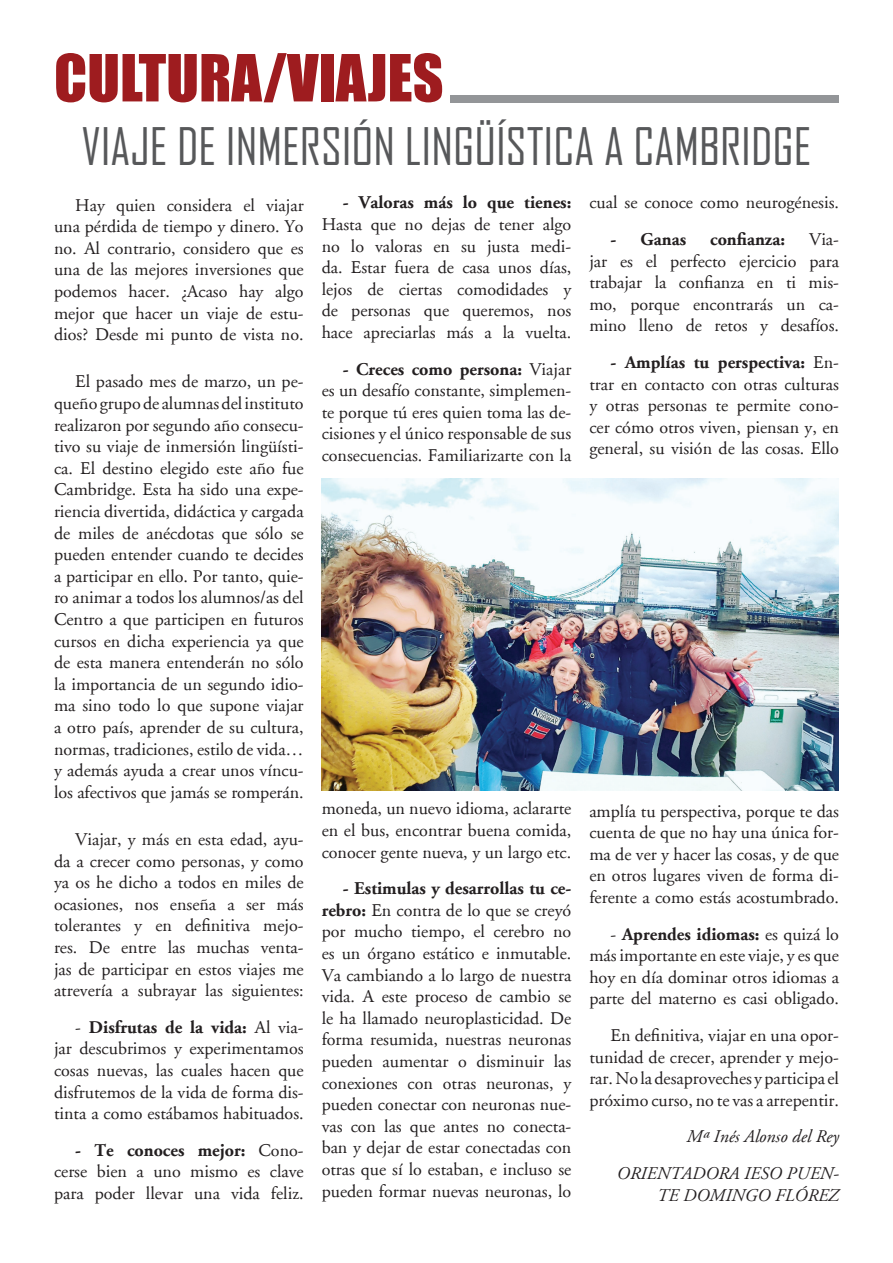
<style>
.page{position:relative;width:893px;height:1263px;background:#fff}
.page>*{position:absolute;margin:0;border:0;box-sizing:border-box;transform-origin:0 0}
.t1{font:60px "Impact";color:#9e1c1f}
.t2{font:49.5px "Agency FB";color:#57585a}
.t3{font:18px/21.6px "Adobe Garamond";color:#231f20;text-align:justify}
.t4{font:italic 18px/36.6px "Adobe Garamond";color:#231f20;text-align:right}
.t5{font:700 18px "Adobe Garamond";color:#231f20}
.s1{font-weight:700}
</style>
<div class="page">
<div style="left:451px;top:96px;width:388px;height:7px;background:#939598"></div>
<img style="left:322px;top:478px;width:517px;height:313px">
<h1 class="t1" style="left:54px;top:31px;width:391px">CULTURA/VIAJES</h1>
<h2 class="t2" style="left:81px;top:117px;width:732px">VIAJE DE INMERSIÓN LINGÜÍSTICA A CAMBRIDGE</h2>
<p class="t3" style="left:54px;top:195px;width:251px;text-indent:21px">Hay quien considera el viajar una pérdida de tiempo y dinero. Yo no. Al contrario, considero que es una de las mejores inversiones que podemos hacer. ¿Acaso hay algo mejor que hacer un viaje de estu&shy;dios? Desde mi punto de vista no.</p>
<p class="t3" style="left:54px;top:371px;width:251px;text-indent:21px">El pasado mes de marzo, un pe&shy;queño grupo de alumnas del instituto realizaron por segundo año consecu&shy;tivo su viaje de inmersión lingüísti&shy;ca. El destino elegido este año fue Cambridge. Esta ha sido una expe&shy;riencia divertida, didáctica y cargada de miles de anécdotas que sólo se pueden entender cuando te decides a participar en ello. Por tanto, quie&shy;ro animar a todos los alumnos/as del Centro a que participen en futuros cursos en dicha experiencia ya que de esta manera entenderán no sólo la importancia de un segundo idio&shy;ma sino todo lo que supone viajar a otro país, aprender de su cultura, normas, tradiciones, estilo de vida… y además ayuda a crear unos víncu&shy;los afectivos que jamás se romperán.</p>
<p class="t3" style="left:54px;top:829px;width:251px;text-indent:21px">Viajar, y más en esta edad, ayu&shy;da a crecer como personas, y como ya os he dicho a todos en miles de ocasiones, nos enseña a ser más tolerantes y en definitiva mejo&shy;res. De entre las muchas venta&shy;jas de participar en estos viajes me atrevería a subrayar las siguientes:</p>
<p class="t3" style="left:54px;top:1017px;width:251px;text-indent:21px">- <span class="s1">Disfrutas de la vida:</span> Al via&shy;jar descubrimos y experimentamos cosas nuevas, las cuales hacen que disfrutemos de la vida de forma dis&shy;tinta a como estábamos habituados.</p>
<p class="t3" style="left:54px;top:1140px;width:251px;text-indent:21px"><span class="s1">- Te conoces mejor:</span> Cono&shy;cerse bien a uno mismo es clave para poder llevar una vida feliz.</p>
<p class="t5" style="left:343px;top:193px;width:230px">- Valoras más lo que tienes:</p>
<p class="t3" style="left:322px;top:214px;width:251px">Hasta que no dejas de tener algo no lo valoras en su justa medi&shy;da. Estar fuera de casa unos días, lejos de ciertas comodidades y de personas que queremos, nos hace apreciarlas más a la vuelta.</p>
<p class="t3" style="left:322px;top:359px;width:251px;text-indent:21px"><span class="s1">- Creces como persona:</span> Viajar es un desafío constante, simplemen&shy;te porque tú eres quien toma las de&shy;cisiones y el único responsable de sus consecuencias. Familiarizarte con la</p>
<p class="t3" style="left:589px;top:192px;width:251px">cual se conoce como neurogénesis.</p>
<p class="t5" style="left:611px;top:229px;width:77px">- Ganas</p>
<p class="t5" style="left:710px;top:229px;width:76px">confianza:</p>
<p class="t3" style="left:589px;top:229px;width:251px;text-indent:220px">Via&shy;jar es el perfecto ejercicio para trabajar la confianza en ti mis&shy;mo, porque encontrarás un ca&shy;mino lleno de retos y desafíos.</p>
<p class="t3" style="left:589px;top:352px;width:251px;text-indent:21px"><span class="s1">- Amplías tu perspectiva:</span> En&shy;trar en contacto con otras culturas y otras personas te permite cono&shy;cer cómo otros viven, piensan y, en general, su visión de las cosas. Ello</p>
<p class="t3" style="left:322px;top:798px;width:251px">moneda, un nuevo idioma, aclararte en el bus, encontrar buena comida, conocer gente nueva, y un largo etc.</p>
<p class="t3" style="left:322px;top:878px;width:251px;text-indent:21px"><span class="s1">- Estimulas y desarrollas tu ce&shy;rebro:</span> En contra de lo que se creyó por mucho tiempo, el cerebro no es un órgano estático e inmutable.<br>Va cambiando a lo largo de nuestra vida. A este proceso de cambio se le ha llamado neuroplasticidad. De forma resumida, nuestras neuronas pueden aumentar o disminuir las conexiones con otras neuronas, y pueden conectar con neuronas nue&shy;vas con las que antes no conecta&shy;ban y dejar de estar conectadas con otras que sí lo estaban, e incluso se pueden formar nuevas neuronas, lo</p>
<p class="t3" style="left:589px;top:800px;width:251px">amplía tu perspectiva, porque te das cuenta de que no hay una única for&shy;ma de ver y hacer las cosas, y de que en otros lugares viven de forma di&shy;ferente a como estás acostumbrado.</p>
<p class="t3" style="left:589px;top:923px;width:251px;text-indent:21px">- <span class="s1">Aprendes idiomas:</span> es quizá lo más importante en este viaje, y es que hoy en día dominar otros idiomas a parte del materno es casi obligado.</p>
<p class="t3" style="left:589px;top:1025px;width:251px;text-indent:21px">En definitiva, viajar en una opor&shy;tunidad de crecer, aprender y mejo&shy;rar. No la desaproveches y participa el próximo curso, no te vas a arrepentir.</p>
<p class="t4" style="left:617px;top:1119px;width:224px">Mª Inés Alonso del Rey<br>ORIENTADORA IESO PUEN-</p>
<p class="t4" style="left:657px;top:1177px;width:183px">TE DOMINGO FLÓREZ</p>
</div>
